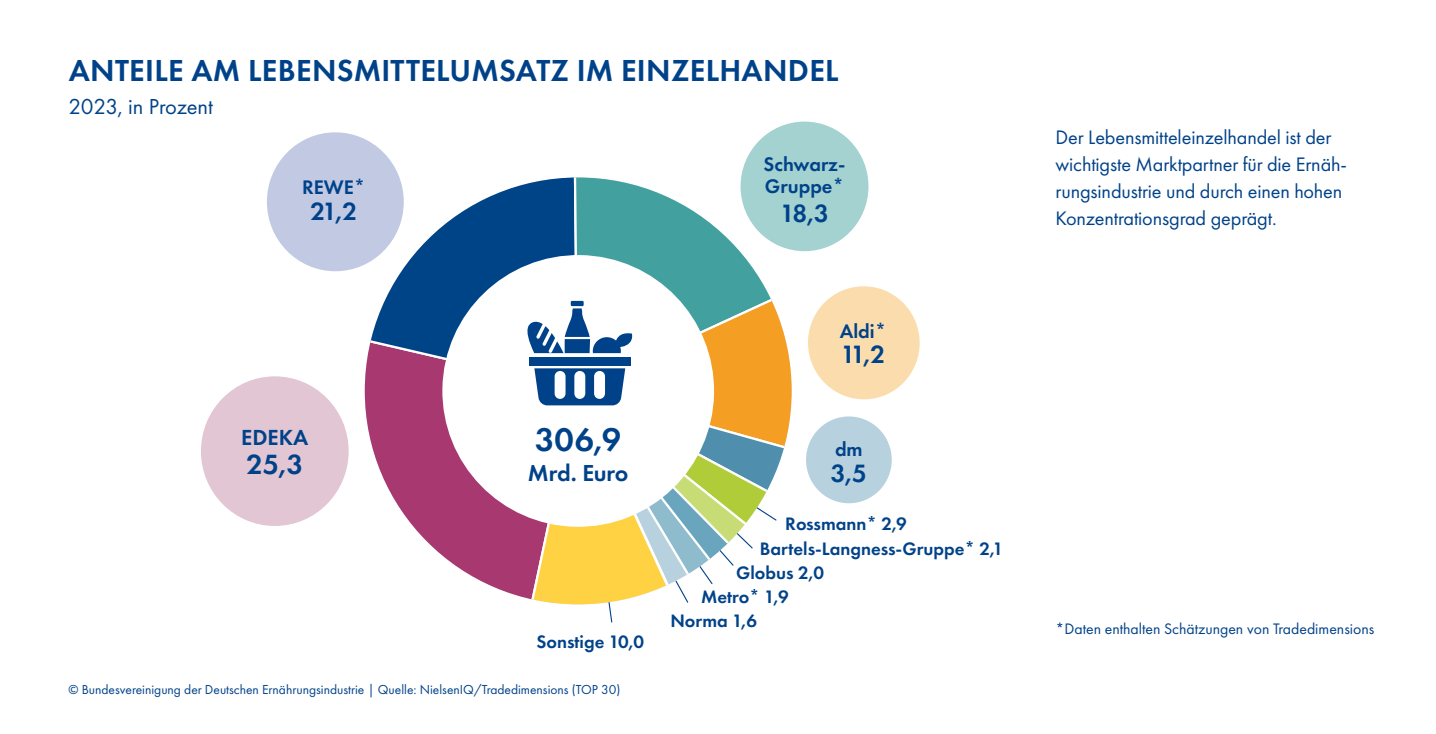
<style>
.page{position:relative;width:1436px;height:734px;background:#fff}
.page>*{position:absolute;margin:0;border:0;box-sizing:border-box;transform-origin:0 0}
.t1{font:600 33.98px "Futura PT";color:#004289}
.head{font:600 31.5px "Futura PT";letter-spacing:.01em;color:#004289}
.t2{font:600 28.8px "Futura PT";color:#004289}
.t3{font:600 25.88px "Futura PT";color:#004289}
.t4{font:600 23.85px "Futura PT";letter-spacing:-.01em;color:#004289}
.t5{font:600 22.72px "Futura PT";color:#004289}
.sub{font:22.5px "Futura PT";letter-spacing:-.005em;color:#004289}
.t6{font:600 20.47px/20.9px "Futura PT";color:#004289}
.texte2018{font:20.25px/27px "Futura PT";letter-spacing:-.005em;color:#004289}
.t7{font:600 18.68px "Futura PT";color:#004289}
.t8{font:15.75px "Futura PT";color:#004289}
.t9{font:13.5px "Futura PT";color:#004289}
</style>
<div class="page">
<svg style="left:808px;top:286px;width:112px;height:114px"></svg>
<div style="left:267px;top:132px;width:136px;height:139px;background:#c2c9e3;border-radius:50%"></div>
<div style="left:201px;top:376px;width:147px;height:150px;background:#e2c6d3;border-radius:50%"></div>
<div style="left:806px;top:416px;width:85px;height:87px;background:#b8d1de;border-radius:50%"></div>
<div style="left:740px;top:121px;width:128px;height:130px;background:#a4d2d1;border-radius:50%"></div>
<svg style="left:365px;top:392px;width:161px;height:206px"></svg>
<svg style="left:365px;top:177px;width:207px;height:215px"></svg>
<svg style="left:572px;top:177px;width:207px;height:118px"></svg>
<svg style="left:441px;top:254px;width:274px;height:274px"></svg>
<svg style="left:526px;top:295px;width:265px;height:328px"></svg>
<p class="head" style="left:69px;top:51px;width:771px">ANTEILE AM LEBENSMITTELUMSATZ IM EINZELHANDEL</p>
<p class="sub" style="left:69px;top:93px;width:146px">2023, in Prozent</p>
<p class="t6" style="left:302px;top:177px;width:65px">REWE*</p>
<p class="t3" style="left:310px;top:195px;width:48px">21,2</p>
<p class="t6" style="left:763px;top:154px;width:83px">Schwarz-<br>Gruppe*</p>
<p class="t3" style="left:780px;top:197px;width:50px">18,3</p>
<p class="t5" style="left:241px;top:423px;width:69px">EDEKA</p>
<p class="t2" style="left:246px;top:446px;width:58px">25,3</p>
<p class="t1" style="left:535px;top:418px;width:87px">306,9</p>
<p class="t4" style="left:527px;top:458px;width:102px">Mrd. Euro</p>
<p class="t7" style="left:536px;top:629px;width:109px">Sonstige 10,0</p>
<p class="t9" style="left:69px;top:681px;width:553px">© Bundesvereinigung der Deutschen Ernährungsindustrie | Quelle: NielsenIQ/Tradedimensions (TOP 30)</p>
<p class="t6" style="left:839px;top:320px;width:48px">Aldi*</p>
<p class="t3" style="left:840px;top:338px;width:46px">11,2</p>
<p class="t6" style="left:834px;top:438px;width:29px">dm</p>
<p class="t3" style="left:830px;top:457px;width:38px">3,5</p>
<p class="t7" style="left:785px;top:512px;width:123px">Rossmann* 2,9</p>
<p class="t7" style="left:759px;top:536px;width:245px">Bartels-Langness-Gruppe* 2,1</p>
<p class="t7" style="left:736px;top:560px;width:89px">Globus 2,0</p>
<p class="t7" style="left:701px;top:585px;width:89px">Metro* 1,9</p>
<p class="t7" style="left:670px;top:609px;width:88px">Norma 1,6</p>
<p class="texte2018" style="left:1055px;top:124px;width:293px">Der Lebensmitteleinzelhandel ist der wichtigste Marktpartner für die Ernäh&shy;rungsindustrie und durch einen hohen Konzentrationsgrad geprägt.</p>
<p class="t8" style="left:1055px;top:619px;width:320px">*Daten enthalten Schätzungen von Tradedimensions</p>
</div>
